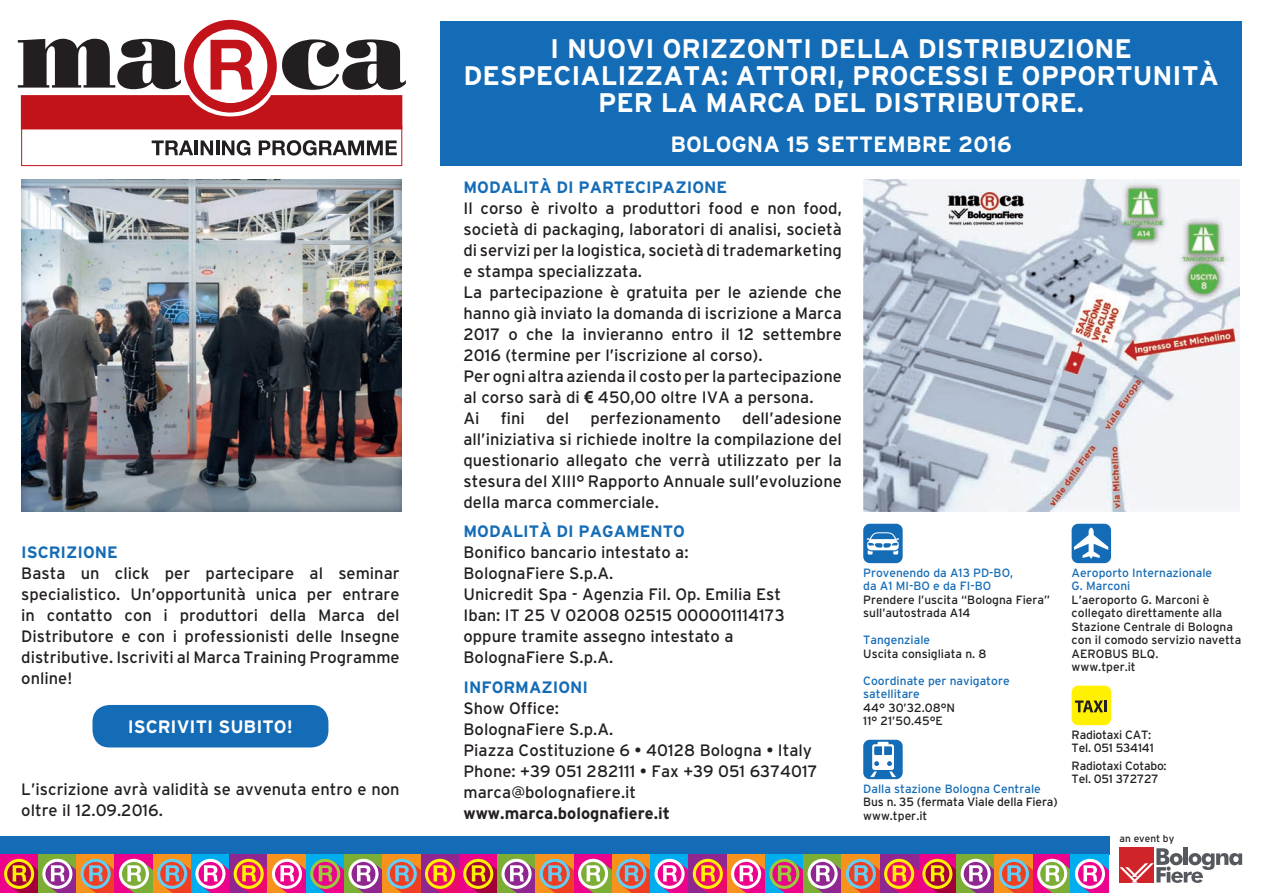
<style>
.page{position:relative;width:1263px;height:893px;background:#fff}
.page>*{position:absolute;margin:0;border:0;box-sizing:border-box;transform-origin:0 0}
.t1{font:700 26.85px/26.8px "Interstate";color:#fff;text-align:center}
.t2{font:700 22.05px "Interstate";color:#fff}
.t3{font:700 18px "Interstate";color:#fff}
.t4{font:16.5px/21px "Interstate";color:#231f20;text-align:justify}
.t5{font:700 16.5px "Interstate";color:#156cb6}
.t6{font:700 16.5px "Interstate";color:#231f20}
.t7{font:12px/13.5px "Interstate";color:#231f20}
.t8{font:12px/13.5px "Interstate";color:#156cb6}
.t9{font:12px/13.5px "Interstate";letter-spacing:-.02em;color:#231f20}
.t10{font:10.05px "Interstate";color:#231f20}
.s1{font-family:"Arial";font-weight:700}
</style>
<div class="page">
<div style="left:0;top:837px;width:1109px;height:18px;background:#156cb6"></div>
<img style="left:863px;top:179px;width:377px;height:332px">
<div style="left:21px;top:126px;width:381px;height:40px;border:1px solid #c2121a"></div>
<svg style="left:18px;top:20px;width:388px;height:109px"></svg>
<svg style="left:152px;top:140px;width:41px;height:15px"></svg>
<hr style="left:194px;top:140px;width:4px;height:15px;background:#231f20">
<svg style="left:201px;top:140px;width:12px;height:15px"></svg>
<hr style="left:216px;top:140px;width:3px;height:15px;background:#231f20">
<svg style="left:222px;top:140px;width:28px;height:16px"></svg>
<svg style="left:259px;top:140px;width:138px;height:16px"></svg>
<div style="left:441px;top:21px;width:801px;height:145px;background:#156cb6"></div>
<div style="left:863px;top:524px;width:40px;height:39px;background:#156cb6;border-radius:7px"></div>
<svg style="left:866px;top:532px;width:33px;height:22px"></svg>
<div style="left:863px;top:740px;width:40px;height:39px;background:#156cb6;border-radius:7px"></div>
<svg style="left:870px;top:742px;width:26px;height:35px"></svg>
<div style="left:1071px;top:524px;width:40px;height:39px;background:#156cb6;border-radius:7px"></div>
<svg style="left:1074px;top:528px;width:34px;height:30px"></svg>
<div style="left:1071px;top:686px;width:40px;height:39px;background:#fff101;border-radius:7px"></div>
<svg style="left:1075px;top:700px;width:32px;height:12px"></svg>
<div style="left:20px;top:177px;width:382px;height:335px;background:#557482;opacity:.75"></div>
<div style="left:0;top:855px;width:38px;height:38px;background:#ed028c"></div>
<div style="left:38px;top:855px;width:39px;height:38px;background:#7cae35"></div>
<div style="left:77px;top:855px;width:38px;height:38px;background:#f7931d"></div>
<div style="left:115px;top:855px;width:38px;height:38px;background:#ed028c"></div>
<div style="left:153px;top:855px;width:38px;height:38px;background:#f7931d"></div>
<div style="left:191px;top:855px;width:39px;height:38px;background:#00aeef"></div>
<div style="left:230px;top:855px;width:38px;height:38px;background:#90268f"></div>
<div style="left:268px;top:855px;width:38px;height:38px;background:#f7931d"></div>
<div style="left:306px;top:855px;width:38px;height:38px;background:#00aeef"></div>
<div style="left:344px;top:855px;width:39px;height:38px;background:#7cae35"></div>
<div style="left:383px;top:855px;width:38px;height:38px;background:#f7931d"></div>
<div style="left:421px;top:855px;width:38px;height:38px;background:#90268f"></div>
<div style="left:459px;top:855px;width:38px;height:38px;background:#ed028c"></div>
<div style="left:497px;top:855px;width:39px;height:38px;background:#7cae35"></div>
<div style="left:536px;top:855px;width:38px;height:38px;background:#f7931d"></div>
<div style="left:574px;top:855px;width:38px;height:38px;background:#ed028c"></div>
<div style="left:918px;top:855px;width:38px;height:38px;background:#ed028c"></div>
<div style="left:956px;top:855px;width:39px;height:38px;background:#7cae35"></div>
<div style="left:995px;top:855px;width:38px;height:38px;background:#f7931d"></div>
<div style="left:1033px;top:855px;width:38px;height:38px;background:#ed028c"></div>
<div style="left:612px;top:855px;width:38px;height:38px;background:#f7931d"></div>
<div style="left:650px;top:855px;width:39px;height:38px;background:#00aeef"></div>
<div style="left:1071px;top:855px;width:38px;height:38px;background:#00aeef"></div>
<div style="left:689px;top:855px;width:38px;height:38px;background:#90268f"></div>
<div style="left:727px;top:855px;width:38px;height:38px;background:#f7931d"></div>
<div style="left:765px;top:855px;width:38px;height:38px;background:#00aeef"></div>
<div style="left:803px;top:855px;width:39px;height:38px;background:#7cae35"></div>
<div style="left:842px;top:855px;width:38px;height:38px;background:#f7931d"></div>
<div style="left:880px;top:855px;width:38px;height:38px;background:#90268f"></div>
<svg style="left:4px;top:858px;width:1105px;height:35px"></svg>
<hr style="left:1183px;top:847px;width:4px;height:18px;background:#55585d">
<div style="left:1119px;top:847px;width:35px;height:36px;background:#d1232a"></div>
<svg style="left:1119px;top:848px;width:123px;height:35px"></svg>
<div style="left:92px;top:705px;width:236px;height:42px;background:#156cb6;border-radius:17px"></div>
<p class="t5" style="left:21px;top:543px;width:98px">ISCRIZIONE</p>
<p class="t4" style="left:21px;top:563px;width:380px">Basta un click per partecipare al seminar specialistico. Un’opportunità unica per entrare in contatto con i produttori della Marca del Distributore e con i professionisti delle Insegne distributive. Iscriviti al Marca Training Programme online!</p>
<p class="t3" style="left:128px;top:717px;width:167px">ISCRIVITI SUBITO!</p>
<p class="t4" style="left:21px;top:779px;width:380px">L’iscrizione avrà validità se avvenuta entro e non oltre il 12.09.2016.</p>
<p class="t1" style="left:463px;top:35px;width:757px">I NUOVI ORIZZONTI DELLA DISTRIBUZIONE<br>DESPECIALIZZATA: ATTORI, PROCESSI E OPPORTUNITÀ<br>PER LA MARCA DEL DISTRIBUTORE.</p>
<p class="t2" style="left:670px;top:132px;width:343px">BOLOGNA 15 SETTEMBRE 2016</p>
<p class="t5" style="left:463px;top:178px;width:265px">MODALITÀ DI PARTECIPAZIONE</p>
<p class="t4" style="left:463px;top:197px;width:380px">Il corso è rivolto a produttori food e non food, società di packaging, laboratori di analisi, società di servizi per la logistica, società di trademarketing e stampa specializzata.</p>
<p class="t4" style="left:463px;top:281px;width:380px">La partecipazione è gratuita per le aziende che hanno già inviato la domanda di iscrizione a Marca 2017 o che la invieranno entro il 12 settembre 2016 (termine per l’iscrizione al corso).</p>
<p class="t4" style="left:463px;top:365px;width:380px">Per ogni altra azienda il costo per la partecipazione al corso sarà di <span class="s1">€</span> 450,00 oltre IVA a persona.</p>
<p class="t4" style="left:463px;top:407px;width:18px">Ai</p>
<p class="t4" style="left:501px;top:407px;width:26px">fini</p>
<p class="t4" style="left:546px;top:407px;width:24px">del</p>
<p class="t4" style="left:590px;top:407px;width:132px">perfezionamento</p>
<p class="t4" style="left:463px;top:407px;width:380px;text-indent:279px">dell’adesione all’iniziativa si richiede inoltre la compilazione del questionario allegato che verrà utilizzato per la stesura del XIII° Rapporto Annuale sull’evoluzione della marca commerciale.</p>
<p class="t5" style="left:463px;top:522px;width:223px">MODALITÀ DI PAGAMENTO</p>
<p class="t4" style="left:463px;top:542px;width:227px">Bonifico bancario intestato a:</p>
<p class="t4" style="left:463px;top:563px;width:151px">BolognaFiere S.p.A.</p>
<p class="t4" style="left:463px;top:584px;width:319px">Unicredit Spa - Agenzia Fil. Op. Emilia Est</p>
<p class="t4" style="left:463px;top:605px;width:323px">Iban: IT 25 V 02008 02515 000001114173</p>
<p class="t4" style="left:463px;top:626px;width:272px">oppure tramite assegno intestato a<br>BolognaFiere S.p.A.</p>
<p class="t5" style="left:463px;top:678px;width:126px">INFORMAZIONI</p>
<p class="t4" style="left:463px;top:697px;width:97px">Show Office:</p>
<p class="t4" style="left:463px;top:718px;width:151px">BolognaFiere S.p.A.</p>
<p class="t4" style="left:463px;top:739px;width:350px">Piazza Costituzione 6 • 40128 Bologna • Italy</p>
<p class="t4" style="left:463px;top:760px;width:356px">Phone: +39 051 282111 • Fax +39 051 6374017</p>
<p class="t4" style="left:463px;top:781px;width:174px">marca@bolognafiere.it</p>
<p class="t6" style="left:463px;top:804px;width:208px">www.marca.bolognafiere.it</p>
<p class="t8" style="left:863px;top:566px;width:151px">Provenendo da A13 PD-BO,</p>
<p class="t8" style="left:863px;top:579px;width:130px">da A1 MI-BO e da FI-BO</p>
<p class="t7" style="left:863px;top:593px;width:188px">Prendere l’uscita “Bologna Fiera” sull’autostrada A14</p>
<p class="t8" style="left:863px;top:633px;width:68px">Tangenziale</p>
<p class="t7" style="left:863px;top:647px;width:125px">Uscita consigliata n. 8</p>
<p class="t8" style="left:863px;top:674px;width:148px">Coordinate per navigatore satellitare</p>
<p class="t7" style="left:863px;top:701px;width:93px">44° 30’32.08°N</p>
<p class="t7" style="left:863px;top:714px;width:81px">11° 21’50.45°E</p>
<p class="t8" style="left:863px;top:782px;width:179px">Dalla stazione Bologna Centrale</p>
<p class="t7" style="left:863px;top:795px;width:196px">Bus n. 35 (fermata Viale della Fiera) www.tper.it</p>
<p class="t8" style="left:1071px;top:566px;width:142px">Aeroporto Internazionale</p>
<p class="t8" style="left:1071px;top:579px;width:60px">G. Marconi</p>
<p class="t7" style="left:1071px;top:593px;width:171px">L’aeroporto G. Marconi è collegato direttamente alla<br>Stazione Centrale di Bologna con il comodo servizio navetta<br>AEROBUS BLQ.</p>
<p class="t7" style="left:1071px;top:660px;width:66px">www.tper.it</p>
<p class="t9" style="left:1071px;top:728px;width:84px">Radiotaxi CAT:<br>Tel. 051 534141</p>
<p class="t9" style="left:1071px;top:759px;width:97px">Radiotaxi Cotabo:<br>Tel. 051 372727</p>
<p class="t10" style="left:1119px;top:833px;width:56px">an event by</p>
</div>
